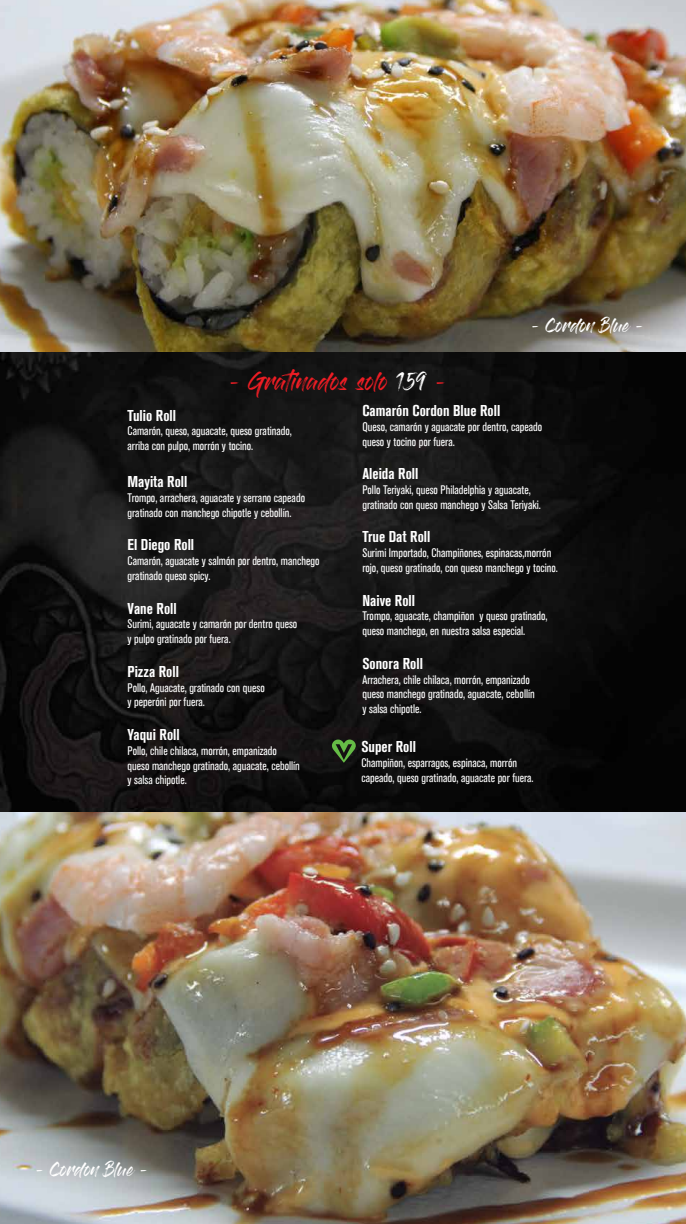
<style>
.page{position:relative;width:686px;height:1224px;background:#fff}
.page>*{position:absolute;margin:0;border:0;box-sizing:border-box;transform-origin:0 0}
.t1{font:18.2px "Gloss And Bloom";color:#ed1d24}
.t2{font:700 condensed 15.6px "Akzidenz Grotesk BQ";color:#fff}
.t3{font:14px "Gloss And Bloom";color:#fff}
.t4{font:condensed 12.4px/14.8px "Akzidenz Grotesk BQ";color:#fff}
.s1{color:#fff}
</style>
<div class="page">
<img style="left:0;top:352px;width:686px;height:460px">
<img style="left:0;top:0;width:686px;height:352px">
<img style="left:0;top:812px;width:686px;height:412px">
<svg style="left:332px;top:739px;width:24px;height:24px"></svg>
<h1 class="t1" style="left:230px;top:373px;width:217px">- Gratinados solo <span class="s1">159</span> -</h1>
<p class="t3" style="left:531px;top:319px;width:113px">- Cordon Blue -</p>
<p class="t2" style="left:128px;top:406px;width:50px">Tulio Roll</p>
<p class="t4" style="left:128px;top:424px;width:166px">Camarón, queso, aguacate, queso gratinado, arriba con pulpo, morrón y tocino.</p>
<p class="t2" style="left:128px;top:473px;width:61px">Mayita Roll</p>
<p class="t4" style="left:128px;top:491px;width:179px">Trompo, arrachera, aguacate y serrano capeado gratinado con manchego chipotle y cebollín.</p>
<p class="t2" style="left:128px;top:536px;width:68px">El Diego Roll</p>
<p class="t4" style="left:128px;top:554px;width:193px">Camarón, aguacate y salmón por dentro, manchego gratinado queso spicy.</p>
<p class="t2" style="left:128px;top:599px;width:51px">Vane Roll</p>
<p class="t4" style="left:128px;top:617px;width:171px">Surimi, aguacate y camarón por dentro queso y pulpo gratinado por fuera.</p>
<p class="t2" style="left:128px;top:662px;width:53px">Pizza Roll</p>
<p class="t4" style="left:128px;top:680px;width:139px">Pollo, Aguacate, gratinado con queso y peperóni por fuera.</p>
<p class="t2" style="left:128px;top:726px;width:54px">Yaqui Roll</p>
<p class="t4" style="left:128px;top:743px;width:174px">Pollo, chile chilaca, morrón, empanizado queso manchego gratinado, aguacate, cebollín y salsa chipotle.</p>
<p class="t2" style="left:362px;top:402px;width:139px">Camarón Cordon Blue Roll</p>
<p class="t4" style="left:362px;top:419px;width:181px">Queso, camarón y aguacate por dentro, capeado queso y tocino por fuera.</p>
<p class="t2" style="left:362px;top:465px;width:57px">Aleida Roll</p>
<p class="t4" style="left:362px;top:483px;width:180px">Pollo Teriyaki, queso Philadelphia y aguacate, gratinado con queso manchego y Salsa Teriyaki.</p>
<p class="t2" style="left:362px;top:528px;width:69px">True Dat Roll</p>
<p class="t4" style="left:362px;top:546px;width:197px">Surimi Importado, Champiñones, espinacas,morrón rojo, queso gratinado, con queso manchego y tocino.</p>
<p class="t2" style="left:362px;top:591px;width:54px">Naive Roll</p>
<p class="t4" style="left:362px;top:609px;width:187px">Trompo, aguacate, champiñon y queso gratinado, queso manchego, en nuestra salsa especial.</p>
<p class="t2" style="left:362px;top:654px;width:62px">Sonora Roll</p>
<p class="t4" style="left:362px;top:672px;width:174px">Arrachera, chile chilaca, morrón, empanizado queso manchego gratinado, aguacate, cebollín y salsa chipotle.</p>
<p class="t2" style="left:361px;top:738px;width:56px">Super Roll</p>
<p class="t4" style="left:361px;top:755px;width:174px">Champiñon, esparragos, espinaca, morrón capeado, queso gratinado, aguacate por fuera.</p>
<p class="t3" style="left:36px;top:1163px;width:113px">- Cordon Blue -</p>
</div>
